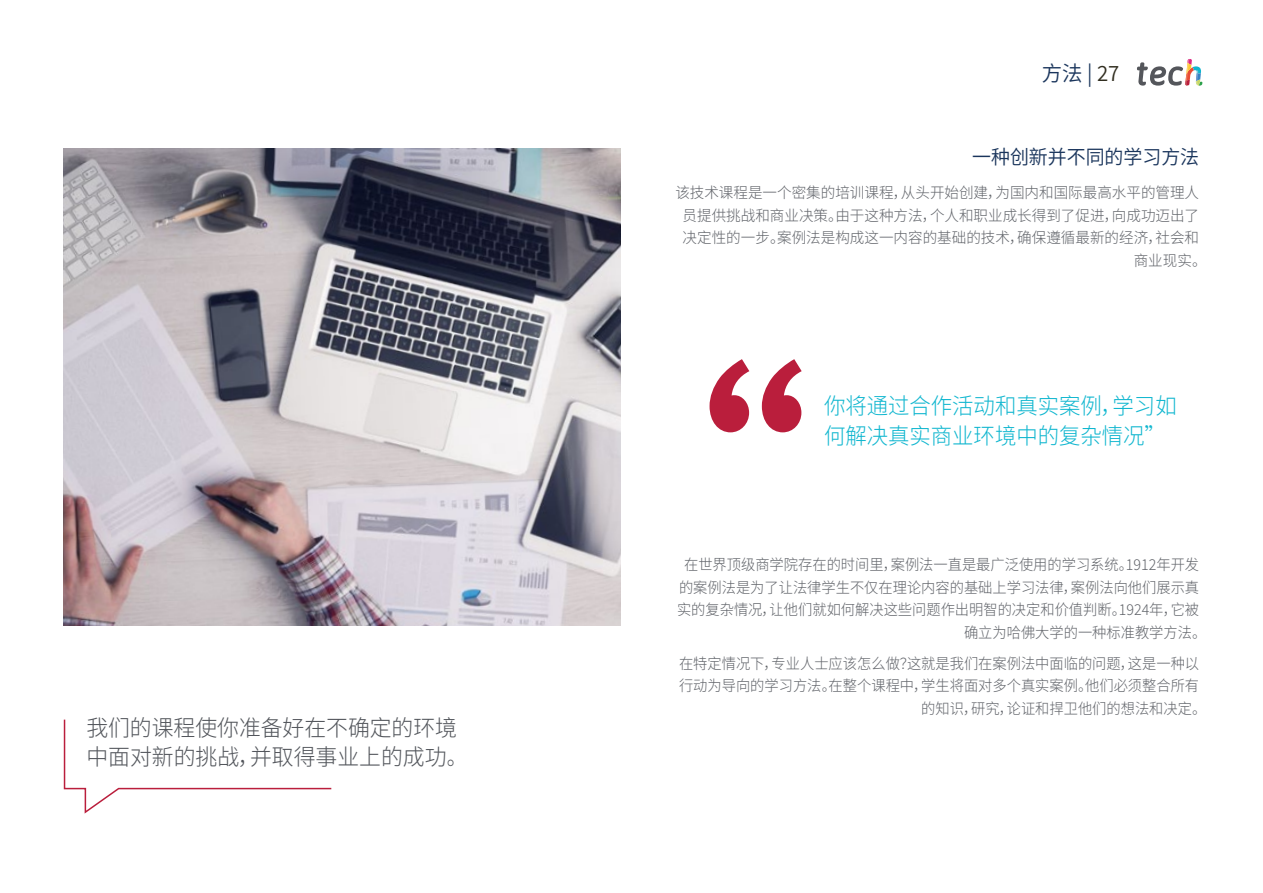
<style>
.page{position:relative;width:1263px;height:893px;background:#fff}
.page>*{position:absolute;margin:0;border:0;box-sizing:border-box;transform-origin:0 0}
.t1{font:300 22.5px/28.5px "Source Han Sans CN";color:#52555b}
.t2{font:300 22.5px/30px "Source Han Sans CN";color:#0fb6cf;scale:.95 1}
.t3{font:21px "Source Han Sans CN";color:#1a355c}
.t4{font:19.5px "Source Han Sans CN";color:#1a355c}
.t5{font:300 15px "Source Han Sans CN";color:#61646a;scale:.95 1}
.t6{font:300 15px "Source Han Sans CN";color:#61646a}
.s1{color:#312e20}
</style>
<div class="page">
<svg style="left:1137px;top:59px;width:65px;height:27px"></svg>
<img style="left:64px;top:149px;width:557px;height:477px">
<svg style="left:63px;top:719px;width:269px;height:95px"></svg>
<svg style="left:709px;top:359px;width:93px;height:73px"></svg>
<h1 class="t1" style="left:86px;top:714px;width:382px">我们的课程使你准备好在不确定的环境中面对新的挑战，并取得事业上的成功。</h1>
<h2 class="t3" style="left:1042px;top:61px;width:79px">方法 | <span class="s1">27</span></h2>
<h3 class="t4" style="left:972px;top:146px;width:228px">一种创新并不同的学习方法</h3>
<p class="t6" style="left:675px;top:184px;width:525px">该技术课程是一个密集的培训课程，从头开始创建，为国内和国际最高水平的管理人</p>
<p class="t6" style="left:683px;top:207px;width:518px">员提供挑战和商业决策。由于这种方法，个人和职业成长得到了促进，向成功迈出了</p>
<p class="t6" style="left:683px;top:229px;width:518px">决定性的一步。案例法是构成这一内容的基础的技术，确保遵循最新的经济，社会和</p>
<p class="t6" style="left:1134px;top:252px;width:74px">商业现实。</p>
<h1 class="t2" style="left:824px;top:391px;width:373px">你将通过合作活动和真实案例，学习如何解决真实商业环境中的复杂情况”</h1>
<p class="t5" style="left:684px;top:556px;width:544px">在世界顶级商学院存在的时间里，案例法一直是最广泛使用的学习系统。1912年开发</p>
<p class="t5" style="left:679px;top:579px;width:549px">的案例法是为了让法律学生不仅在理论内容的基础上学习法律，案例法向他们展示真</p>
<p class="t5" style="left:677px;top:601px;width:551px">实的复杂情况，让他们就如何解决这些问题作出明智的决定和价值判断。1924年，它被</p>
<p class="t5" style="left:964px;top:624px;width:257px">确立为哈佛大学的一种标准教学方法。</p>
<p class="t5" style="left:679px;top:655px;width:549px">在特定情况下，专业人士应该怎么做？这就是我们在案例法中面临的问题，这是一种以</p>
<p class="t5" style="left:679px;top:677px;width:549px">行动为导向的学习方法。在整个课程中，学生将面对多个真实案例。他们必须整合所有</p>
<p class="t5" style="left:921px;top:700px;width:302px">的知识，研究，论证和捍卫他们的想法和决定。</p>
</div>
